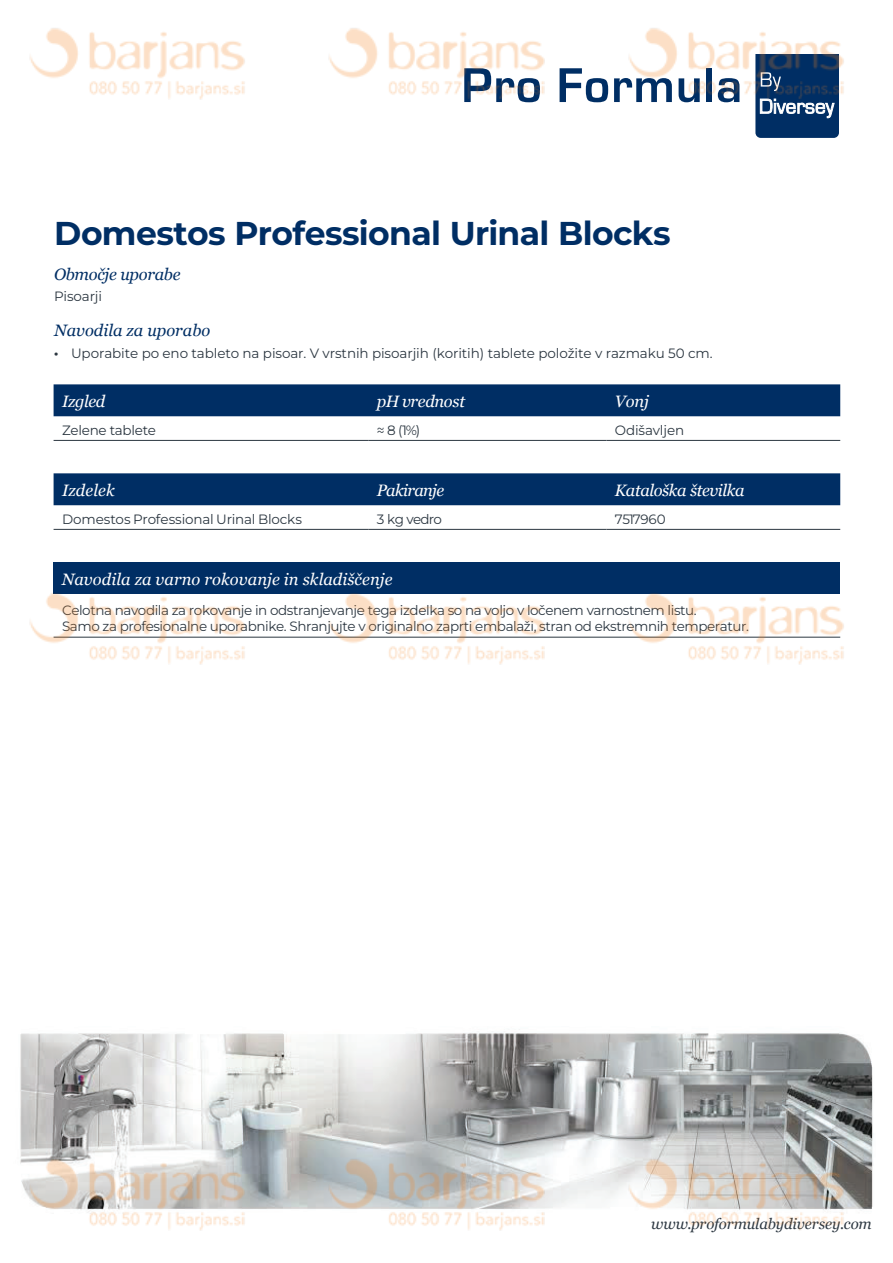
<style>
.page{position:relative;width:893px;height:1263px;background:#fff}
.page>*{position:absolute;margin:0;border:0;box-sizing:border-box;transform-origin:0 0}
.t1{font:700 33px "Montserrat";letter-spacing:-.02em;color:#002e64}
.t2{font:italic 16.5px "Georgia";letter-spacing:-.005em;color:#fff}
.t3{font:italic 16.5px "Georgia";color:#002e64}
.t4{font:italic 16.5px "Georgia";letter-spacing:-.025em;color:#fff}
.t5{font:italic 16.5px "Georgia";letter-spacing:-.04em;color:#fff}
.t6{font:italic 15px "Georgia";letter-spacing:-.01em;color:#2c3741}
.t7{font:13.5px/16.2px "Montserrat";letter-spacing:-.03em;color:#2c3741}
.t8{font:13.5px "Montserrat";letter-spacing:-.005em;color:#2c3741}
.t9{font:13.5px "Montserrat";letter-spacing:-.01em;color:#2c3741}
.s1{font-family:"Aaux Pro OT";font-size:15px}
</style>
<div class="page">
<svg style="left:571px;top:68px;width:37px;height:34px"></svg>
<svg style="left:614px;top:78px;width:7px;height:24px"></svg>
<svg style="left:755px;top:110px;width:84px;height:28px;background:#164071"></svg>
<img style="left:20px;top:1033px;width:854px;height:176px">
<div style="left:54px;top:473px;width:786px;height:32px;background:#002e64"></div>
<hr style="left:54px;top:529px;width:314px;height:1px;background:#2c3741">
<hr style="left:368px;top:529px;width:238px;height:1px;background:#2c3741">
<hr style="left:606px;top:529px;width:234px;height:1px;background:#2c3741">
<div style="left:54px;top:384px;width:786px;height:32px;background:#002e64"></div>
<hr style="left:54px;top:440px;width:314px;height:1px;background:#2c3741">
<hr style="left:368px;top:440px;width:238px;height:1px;background:#2c3741">
<hr style="left:606px;top:440px;width:234px;height:1px;background:#2c3741">
<div style="left:54px;top:562px;width:786px;height:32px;background:#002e64"></div>
<hr style="left:54px;top:637px;width:786px;height:1px;background:#2c3741">
<img style="left:29px;top:28px;width:216px;height:72px">
<img style="left:328px;top:28px;width:243px;height:75px">
<img style="left:621px;top:28px;width:223px;height:82px">
<img style="left:29px;top:588px;width:243px;height:77px">
<img style="left:322px;top:593px;width:249px;height:72px">
<img style="left:621px;top:593px;width:223px;height:72px">
<img style="left:22px;top:1153px;width:250px;height:78px">
<img style="left:322px;top:1153px;width:249px;height:78px">
<img style="left:621px;top:1153px;width:249px;height:78px">
<p class="t1" style="left:54px;top:211px;width:618px">Domestos Professional Urinal Blocks</p>
<p class="t3" style="left:54px;top:264px;width:128px">Območje uporabe</p>
<p class="t9" style="left:54px;top:287px;width:50px">Pisoarji</p>
<p class="t3" style="left:54px;top:320px;width:158px">Navodila za uporabo</p>
<p class="t8" style="left:54px;top:344px;width:660px"><span class="s1">•</span> Uporabite po eno tableto na pisoar. V vrstnih pisoarjih (koritih) tablete položite v razmaku 50 cm.</p>
<p class="t2" style="left:62px;top:390px;width:45px">Izgled</p>
<p class="t2" style="left:377px;top:390px;width:90px">pH vrednost</p>
<p class="t2" style="left:615px;top:390px;width:36px">Vonj</p>
<p class="t7" style="left:62px;top:421px;width:96px">Zelene tablete</p>
<p class="t7" style="left:377px;top:421px;width:45px">≈ 8 (1%)</p>
<p class="t9" style="left:615px;top:421px;width:71px">Odišavljen</p>
<p class="t2" style="left:62px;top:479px;width:54px">Izdelek</p>
<p class="t5" style="left:377px;top:479px;width:69px">Pakiranje</p>
<p class="t4" style="left:615px;top:479px;width:131px">Kataloška številka</p>
<p class="t7" style="left:62px;top:510px;width:241px">Domestos Professional Urinal Blocks</p>
<p class="t7" style="left:377px;top:510px;width:67px">3 kg vedro</p>
<p class="t7" style="left:615px;top:510px;width:52px">7517960</p>
<p class="t2" style="left:62px;top:569px;width:332px">Navodila za varno rokovanje in skladiščenje</p>
<p class="t7" style="left:62px;top:601px;width:688px">Celotna navodila za rokovanje in odstranjevanje tega izdelka so na voljo v ločenem varnostnem listu.<br>Samo za profesionalne uporabnike. Shranjujte v originalno zaprti embalaži, stran od ekstremnih temperatur.</p>
<p class="t6" style="left:651px;top:1215px;width:222px">www.proformulabydiversey.com</p>
</div>
